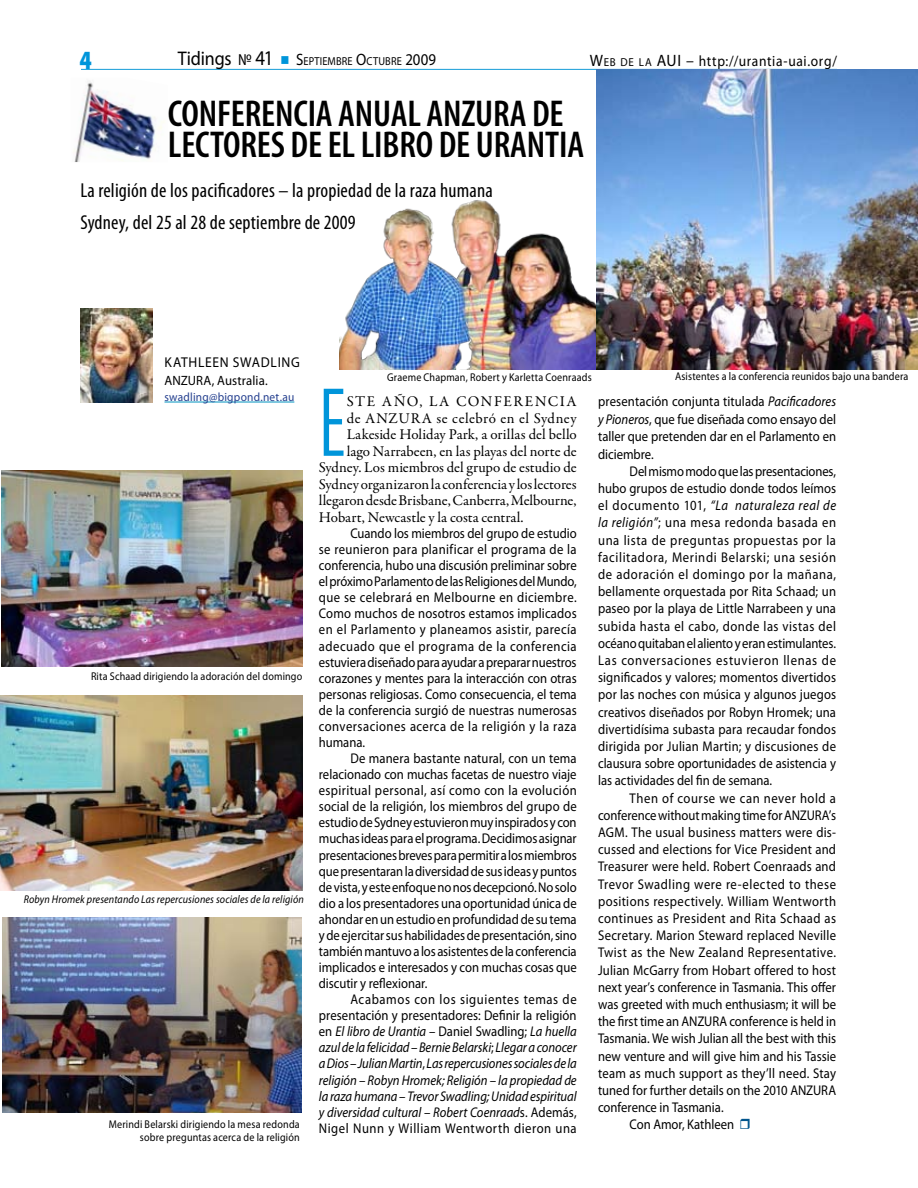
<style>
.page{position:relative;width:918px;height:1188px;background:#fff}
.page>*{position:absolute;margin:0;border:0;box-sizing:border-box;transform-origin:0 0}
.t1{font:87.75px "Agency FB";color:#0095da;scale:.9 1}
.t2{font:600 condensed 37.5px/31.5px "Myriad Pro";letter-spacing:-.005em;color:#000}
.t3{font:900 26.4px "Myriad Pro";color:#0095da;scale:.82 1}
.t4{font:condensed 20.25px/31.5px "Myriad Pro";letter-spacing:.01em;color:#000}
.t5{font:15px "Garamond Premr Pro";color:#000}
.t6{font:15px "Myriad Pro";letter-spacing:.05em;color:#000;scale:.9 1}
.t7{font:15px "Garamond Premr Pro";letter-spacing:.035em;color:#000}
.t8{font:15px "Garamond Premr Pro";letter-spacing:.125em;color:#000}
.t9{font:14.25px "Myriad Pro";letter-spacing:.05em;color:#000;scale:.95 1}
.t10{font:14.1px/16px "Myriad Pro";letter-spacing:.005em;color:#000;text-align:justify;scale:.9 1}
.t11{font:italic 14.1px/16px "Myriad Pro";color:#000;text-align:justify;scale:.9 1}
.t12{font:14.1px "Myriad Pro";letter-spacing:.04em;color:#000;scale:.9 1}
.t13{font:14.1px "Myriad Pro";letter-spacing:.025em;color:#000;scale:.9 1}
.t14{font:14.1px "Myriad Pro";letter-spacing:.03em;color:#000;scale:.9 1}
.t15{font:14.1px "Myriad Pro";letter-spacing:.035em;color:#000;scale:.9 1}
.t16{font:13.5px "Myriad Pro";letter-spacing:.005em;color:#000;scale:.95 1}
.t17{font:12px "Myriad Pro";letter-spacing:.02em;color:#25408f;scale:.95 1}
.t18{font:11.55px "Myriad Pro";letter-spacing:.015em;color:#000;scale:.9 1}
.t19{font:11.25px/13.5px "Myriad Pro";letter-spacing:.015em;color:#000;text-align:right;scale:.9 1}
.t20{font:italic 11.25px "Myriad Pro";letter-spacing:.015em;color:#000;scale:.9 1}
.s1{font-size:19.8px}
.s2{font-size:16.5px}
.s3{font-size:21px}
.s4{color:#0095da}
.s5{font-size:11.55px}
.s6{font-style:italic}
.s7{font-style:normal}
</style>
<div class="page">
<hr style="left:81px;top:69px;width:756px;height:1px;background:#159cd8">
<img style="left:340px;top:199px;width:257px;height:170px">
<hr style="left:165px;top:402px;width:129px;height:1px;background:#0092bf">
<img style="left:81px;top:309px;width:72px;height:93px">
<img style="left:597px;top:69px;width:321px;height:301px">
<img style="left:74px;top:81px;width:90px;height:81px">
<img style="left:2px;top:917px;width:300px;height:196px">
<img style="left:1px;top:471px;width:302px;height:195px">
<img style="left:0;top:695px;width:303px;height:196px">
<h3 class="t3" style="left:80px;top:42px;width:17px">4</h3>
<p class="t18" style="left:178px;top:54px;width:289px"><span class="s1">Tidings</span> <span class="s2">№</span> <span class="s3">41</span> <span class="s4">■</span> <span class="s2">S</span>EPTIEMBRE <span class="s2">O</span>CTUBRE <span class="s2">2009</span></p>
<p class="t6" style="left:590px;top:51px;width:276px"><span class="s2">W</span><span class="s5">EB DE LA</span> <span class="s2">AUI –</span> http://urantia-uai.org/</p>
<h2 class="t2" style="left:168px;top:97px;width:418px">CONFERENCIA ANUAL ANZURA DE<br>LECTORES DE EL LIBRO DE URANTIA</h2>
<h3 class="t4" style="left:80px;top:175px;width:414px">La religión de los pacificadores – la propiedad de la raza humana<br>Sydney, del 25 al 28 de septiembre de 2009</h3>
<p class="t9" style="left:165px;top:354px;width:144px">KATHLEEN SWADLING</p>
<p class="t16" style="left:165px;top:372px;width:110px">ANZURA, Australia.</p>
<p class="t17" style="left:165px;top:389px;width:138px">swadling@bigpond.net.au</p>
<h1 class="t1" style="left:319px;top:369px;width:33px">E</h1>
<p class="t8" style="left:347px;top:393px;width:232px">ste año, la conferencia</p>
<p class="t19" style="left:675px;top:369px;width:261px">Asistentes a la conferencia reunidos bajo una bandera</p>
<p class="t19" style="left:387px;top:370px;width:229px">Graeme Chapman, Robert y Karletta Coenraads</p>
<p class="t10" style="left:598px;top:392px;width:266px;line-height:17.5px">presentación conjunta titulada <span class="s6">Pacificadores y Pioneros</span>, que fue diseñada como ensayo del taller que pretenden dar en el Parlamento en diciembre.</p>
<p class="t10" style="left:598px;top:462px;width:266px;line-height:17.2px;text-indent:31px">Del mismo modo que las presentaciones, hubo grupos de estudio donde todos leímos el documento 101, <span class="s6">“La naturaleza real de la religión”</span>; una mesa redonda basada en una lista de preguntas propuestas por la facilitadora, Merindi Belarski; una sesión de adoración el domingo por la mañana, bellamente orquestada por Rita Schaad; un paseo por la playa de Little Narrabeen y una subida hasta el cabo, donde las vistas del océano quitaban el aliento y eran estimulantes.<br>Las conversaciones estuvieron llenas de significados y valores; momentos divertidos por las noches con música y algunos juegos creativos diseñados por Robyn Hromek; una divertidísima subasta para recaudar fondos dirigida por Julian Martin; y discusiones de clausura sobre oportunidades de asistencia y las actividades del fin de semana.</p>
<p class="t12" style="left:630px;top:789px;width:231px">Then of course we can never hold a</p>
<p class="t10" style="left:598px;top:807px;width:266px">conference without making time for ANZURA’s</p>
<p class="t10" style="left:598px;top:824px;width:266px">AGM. The usual business matters were dis-</p>
<p class="t10" style="left:598px;top:841px;width:266px">cussed and elections for Vice President and</p>
<p class="t10" style="left:598px;top:858px;width:266px">Treasurer were held. Robert Coenraads and</p>
<p class="t12" style="left:598px;top:875px;width:266px">Trevor Swadling were re-elected to these</p>
<p class="t13" style="left:598px;top:892px;width:266px">positions respectively. William Wentworth</p>
<p class="t14" style="left:598px;top:910px;width:266px">continues as President and Rita Schaad as</p>
<p class="t10" style="left:598px;top:927px;width:266px">Secretary. Marion Steward replaced Neville</p>
<p class="t15" style="left:598px;top:944px;width:266px">Twist as the New Zealand Representative.</p>
<p class="t10" style="left:598px;top:962px;width:266px">Julian McGarry from Hobart offered to host</p>
<p class="t10" style="left:598px;top:979px;width:266px">next year’s conference in Tasmania. This offer</p>
<p class="t10" style="left:598px;top:996px;width:266px">was greeted with much enthusiasm; it will be</p>
<p class="t10" style="left:598px;top:1013px;width:266px">the first time an ANZURA conference is held in</p>
<p class="t10" style="left:598px;top:1030px;width:266px">Tasmania. We wish Julian all the best with this</p>
<p class="t10" style="left:598px;top:1048px;width:266px">new venture and will give him and his Tassie</p>
<p class="t10" style="left:598px;top:1065px;width:266px">team as much support as they’ll need. Stay</p>
<p class="t10" style="left:598px;top:1082px;width:266px">tuned for further details on the 2010 ANZURA</p>
<p class="t10" style="left:598px;top:1099px;width:141px">conference in Tasmania.</p>
<p class="t10" style="left:630px;top:1117px;width:118px">Con Amor, Kathleen</p>
<p class="t7" style="left:347px;top:409px;width:232px">de ANZURA se celebró en el Sydney</p>
<p class="t5" style="left:347px;top:426px;width:232px">Lakeside Holiday Park, a orillas del bello</p>
<p class="t5" style="left:347px;top:442px;width:232px">lago Narrabeen, en las playas del norte de</p>
<p class="t5" style="left:319px;top:459px;width:259px">Sydney. Los miembros del grupo de estudio de</p>
<p class="t5" style="left:319px;top:475px;width:259px">Sydney organizaron la conferencia y los lectores</p>
<p class="t5" style="left:319px;top:492px;width:259px">llegaron desde Brisbane, Canberra, Melbourne,</p>
<p class="t5" style="left:319px;top:508px;width:206px">Hobart, Newcastle y la costa central.</p>
<p class="t10" style="left:319px;top:525px;width:288px;text-indent:31px">Cuando los miembros del grupo de estudio se reunieron para planificar el programa de la conferencia, hubo una discusión preliminar sobre el próximo Parlamento de las Religiones del Mundo, que se celebrará en Melbourne en diciembre.<br>Como muchos de nosotros estamos implicados en el Parlamento y planeamos asistir, parecía adecuado que el programa de la conferencia estuviera diseñado para ayudar a preparar nuestros corazones y mentes para la interacción con otras personas religiosas. Como consecuencia, el tema de la conferencia surgió de nuestras numerosas conversaciones acerca de la religión y la raza humana.</p>
<p class="t10" style="left:319px;top:750px;width:288px;text-indent:31px">De manera bastante natural, con un tema relacionado con muchas facetas de nuestro viaje espiritual personal, así como con la evolución social de la religión, los miembros del grupo de estudio de Sydney estuvieron muy inspirados y con muchas ideas para el programa. Decidimos asignar presentaciones breves para permitir a los miembros que presentaran la diversidad de sus ideas y puntos de vista, y este enfoque no nos decepcionó. No solo dio a los presentadores una oportunidad única de ahondar en un estudio en profundidad de su tema y de ejercitar sus habilidades de presentación, sino también mantuvo a los asistentes de la conferencia implicados e interesados y con muchas cosas que discutir y reflexionar.</p>
<p class="t11" style="left:319px;top:991px;width:288px;text-indent:31px"><span class="s7">Acabamos con los siguientes temas de presentación y presentadores: Definir la religión en</span> El libro de Urantia <span class="s7">– Daniel Swadling;</span> La huella azul de la felicidad – Bernie Belarski<span class="s7">;</span> Llegar a conocer a Dios – Julian Martin<span class="s7">,</span> Las repercusiones sociales de la religión – Robyn Hromek; Religión – la propiedad de la raza humana – Trevor Swadling; Unidad espiritual y diversidad cultural – Robert Coenraad<span class="s7">s. Además, Nigel Nunn y William Wentworth dieron una</span></p>
<p class="t19" style="left:91px;top:669px;width:236px">Rita Schaad dirigiendo la adoración del domingo</p>
<p class="t20" style="left:24px;top:892px;width:313px">Robyn Hromek presentando Las repercusiones sociales de la religión</p>
<p class="t19" style="left:109px;top:1117px;width:214px">Merindi Belarski dirigiendo la mesa redonda sobre preguntas acerca de la religión</p>
</div>
